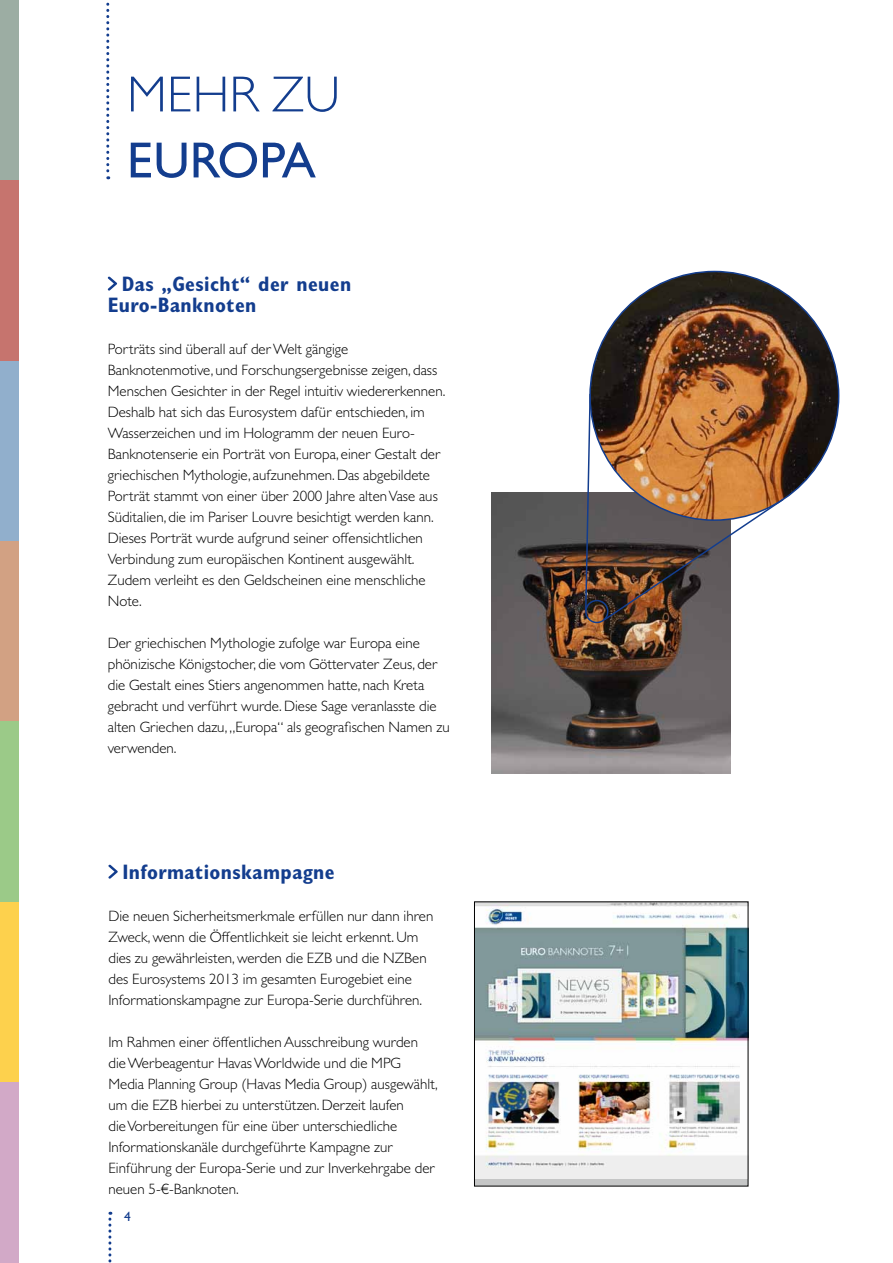
<style>
.page{position:relative;width:893px;height:1263px;background:#fff}
.page>*{position:absolute;margin:0;border:0;box-sizing:border-box;transform-origin:0 0}
.t1{font:300 51px "Gill Sans MT Pro";color:#133d8e}
.t2{font:500 51px "Gill Sans MT Pro";letter-spacing:-.03em;color:#133d8e}
.t3{font:700 condensed 21px/21px "Gill Sans MT Pro";letter-spacing:.02em;color:#133d8e}
.t4{font:300 15px/21px "Gill Sans MT Pro";color:#000}
.t5{font:500 13.5px "Gill Sans MT Pro";color:#133d8e}
</style>
<div class="page">
<div style="left:0;top:0;width:18px;height:180px;background:#9cada3"></div>
<div style="left:0;top:180px;width:18px;height:181px;background:#c6746e"></div>
<div style="left:0;top:361px;width:18px;height:180px;background:#91afcc"></div>
<div style="left:0;top:541px;width:18px;height:181px;background:#d2a183"></div>
<div style="left:0;top:722px;width:18px;height:180px;background:#9bca88"></div>
<div style="left:0;top:902px;width:18px;height:180px;background:#fdd14d"></div>
<div style="left:0;top:1082px;width:18px;height:181px;background:#d2a9c7"></div>
<svg style="left:108px;top:1212px;width:3px;height:51px"></svg>
<svg style="left:476px;top:1178px;width:270px;height:6px;background:#cbcccc"></svg>
<img style="left:476px;top:903px;width:270px;height:275px">
<svg style="left:106px;top:2px;width:3px;height:177px"></svg>
<svg style="left:108px;top:277px;width:9px;height:14px"></svg>
<svg style="left:108px;top:865px;width:10px;height:14px"></svg>
<img style="left:491px;top:492px;width:239px;height:281px">
<img style="left:590px;top:271px;width:249px;height:249px;border-radius:124px">
<div style="left:585px;top:600px;width:23px;height:23px;border:2px solid #133d8e;border-radius:50%"></div>
<svg style="left:584px;top:392px;width:8px;height:220px"></svg>
<img style="left:603px;top:497px;width:182px;height:125px">
<h1 class="t1" style="left:127px;top:64px;width:71px">Mehr</h1>
<h1 class="t1" style="left:272px;top:64px;width:69px">zu</h1>
<h1 class="t2" style="left:127px;top:130px;width:190px">EUROPA</h1>
<h2 class="t3" style="left:108px;top:273px;width:245px;text-indent:14px">Das „Gesicht“ der neuen<br>Euro-Banknoten</h2>
<p class="t4" style="left:108px;top:338px;width:339px">Porträts sind überall auf der Welt gängige Banknotenmotive, und Forschungsergebnisse zeigen, dass Menschen Gesichter in der Regel intuitiv wiedererkennen.<br>Deshalb hat sich das Eurosystem dafür entschieden, im Wasserzeichen und im Hologramm der neuen Euro-Banknotenserie ein Porträt von Europa, einer Gestalt der griechischen Mythologie, aufzunehmen. Das abgebildete Porträt stammt von einer über 2000 Jahre alten Vase aus Süditalien, die im Pariser Louvre besichtigt werden kann.<br>Dieses Porträt wurde aufgrund seiner offensichtlichen Verbindung zum europäischen Kontinent ausgewählt.<br>Zudem verleiht es den Geldscheinen eine menschliche Note.</p>
<p class="t4" style="left:108px;top:632px;width:343px">Der griechischen Mythologie zufolge war Europa eine phönizische Königstocher, die vom Göttervater Zeus, der die Gestalt eines Stiers angenommen hatte, nach Kreta gebracht und verführt wurde. Diese Sage veranlasste die alten Griechen dazu, „Europa“ als geografischen Namen zu verwenden.</p>
<h2 class="t3" style="left:122px;top:861px;width:214px">Informationskampagne</h2>
<p class="t4" style="left:108px;top:905px;width:327px">Die neuen Sicherheitsmerkmale erfüllen nur dann ihren Zweck, wenn die Öffentlichkeit sie leicht erkennt. Um dies zu gewährleisten, werden die EZB und die NZBen des Eurosystems 2013 im gesamten Eurogebiet eine<br>I nformationskampagne zur Europa-Serie durchführen.</p>
<p class="t4" style="left:108px;top:1031px;width:331px">I m Rahmen einer öffentlichen Ausschreibung wurden die Werbeagentur Havas Worldwide und die MPG Media Planning Group (Havas Media Group) ausgewählt, um die EZB hierbei zu unterstützen. Derzeit laufen<br>die Vorbereitungen für eine über unterschiedliche<br>I nformationskanäle durchgeführte Kampagne zur Einführung der Europa-Serie und zur I nverkehrgabe der neuen 5-€-Banknoten.</p>
<p class="t5" style="left:124px;top:1208px;width:8px">4</p>
</div>
